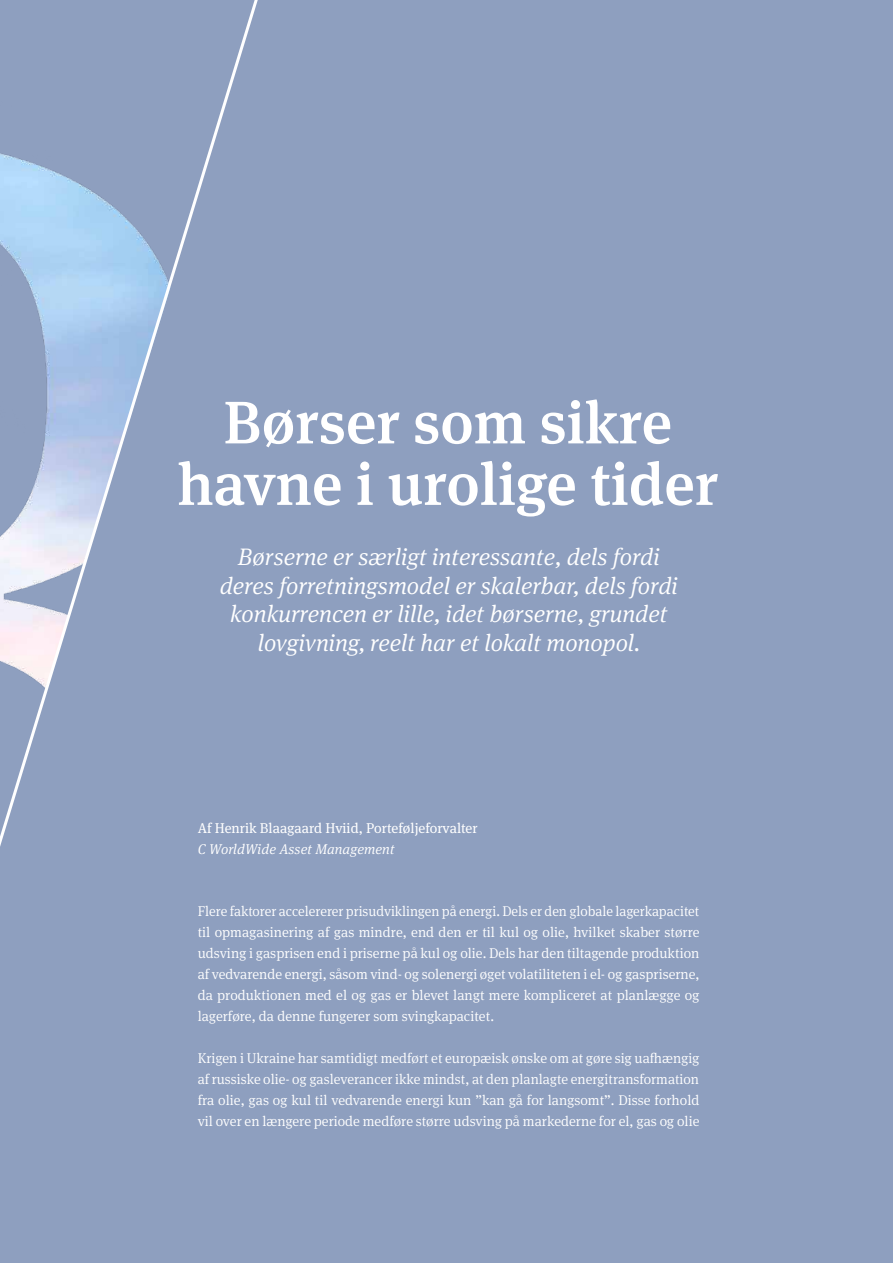
<style>
.page{position:relative;width:893px;height:1263px;background:#8e9fbf}
.page>*{position:absolute;margin:0;border:0;box-sizing:border-box;transform-origin:0 0}
.t1{font:500 60px/61.5px "Meta Serif Pro";color:#fff;text-align:center}
.t2{font:italic 300 24px/28.5px "Meta Serif Pro";color:#fff;text-align:center}
.t3{font:300 14.25px/21px "Meta Serif Pro";color:#fff;text-align:justify}
.t4{font:14.25px "Meta Serif Pro";color:#fff}
.t5{font:italic 300 14.25px "Meta Serif Pro";letter-spacing:.005em;color:#fff}
</style>
<div class="page">
<svg style="left:0;top:0;width:258px;height:847px"></svg>
<h1 class="t1" style="left:177px;top:388px;width:542px">Børser som sikre havne i urolige tider</h1>
<h2 class="t2" style="left:220px;top:542px;width:460px">Børserne er særligt interessante, dels fordi deres forretningsmodel er skalerbar, dels fordi konkurrencen er lille, idet børserne, grundet lovgivning, reelt har et lokalt monopol.</h2>
<p class="t4" style="left:198px;top:818px;width:281px">Af Henrik Blaagaard Hviid, Porteføljeforvalter</p>
<p class="t5" style="left:198px;top:839px;width:198px">C WorldWide Asset Management</p>
<p class="t3" style="left:198px;top:900px;width:503px">Flere faktorer accelererer prisudviklingen på energi. Dels er den globale lagerkapacitet til opmagasinering af gas mindre, end den er til kul og olie, hvilket skaber større udsving i gasprisen end i priserne på kul og olie. Dels har den tiltagende produktion af vedvarende energi, såsom vind- og solenergi øget volatiliteten i el- og gaspriserne, da produktionen med el og gas er blevet langt mere kompliceret at planlægge og lagerføre, da denne fungerer som svingkapacitet.</p>
<p class="t3" style="left:198px;top:1047px;width:503px">Krigen i Ukraine har samtidigt medført et europæisk ønske om at gøre sig uafhængig af russiske olie- og gasleverancer ikke mindst, at den planlagte energitransformation fra olie, gas og kul til vedvarende energi kun ”kan gå for langsomt”. Disse forhold vil over en længere periode medføre større udsving på markederne for el, gas og olie</p>
</div>
